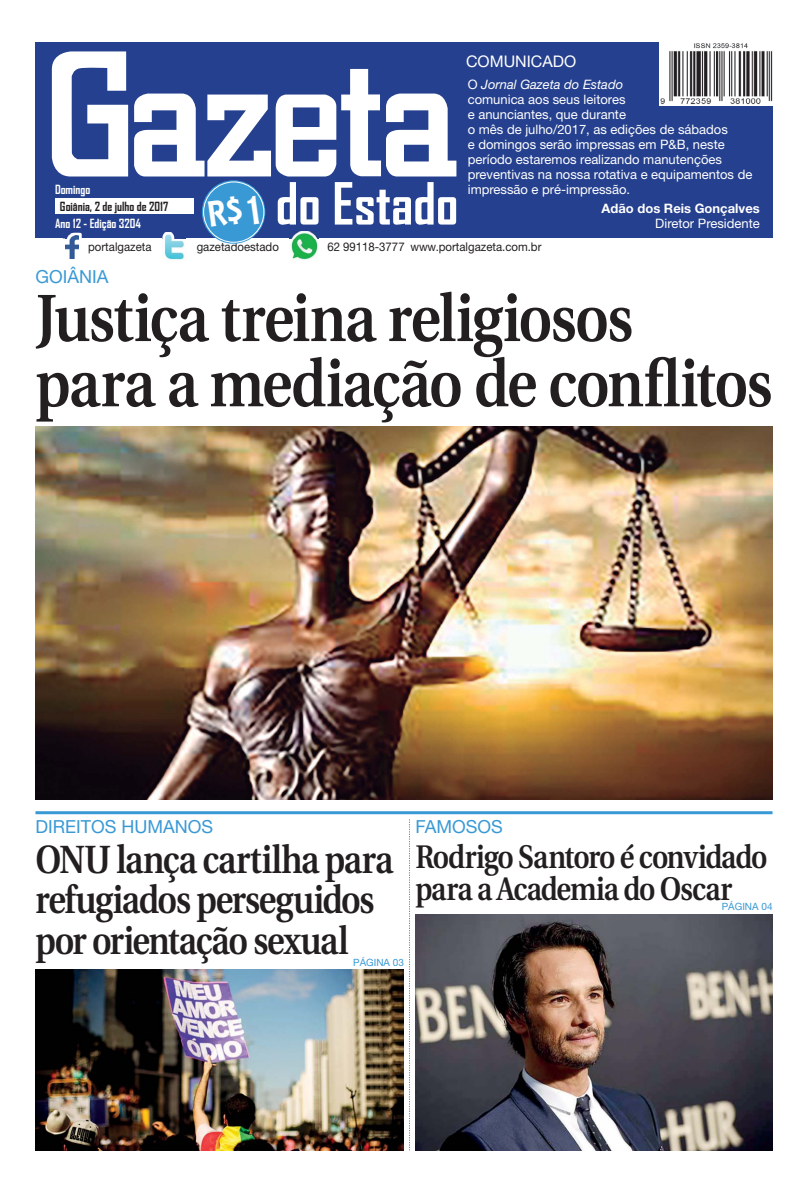
<style>
.page{position:relative;width:808px;height:1191px;background:#fff}
.page>*{position:absolute;margin:0;border:0;box-sizing:border-box;transform-origin:0 0}
.t1{font:600 66.6px/65.2px "Utopia";letter-spacing:-.025em;color:#231f20;scale:.87 1}
.t2{font:700 55.6px "Agency FB";color:#fff}
.t3{font:600 39.2px/40.3px "Utopia";letter-spacing:-.04em;color:#231f20;scale:.86 1}
.t4{font:600 32.6px/31px "Utopia";letter-spacing:-.035em;color:#231f20;scale:.86 1}
.t5{font:18px "Helvetica Neue";color:#3999d5}
.t6{font:16px "Helvetica Neue";color:#fff}
.t7{font:13px/15px "Helvetica Neue";color:#fff}
.t8{font:700 13px "Helvetica Neue";color:#fff}
.t9{font:700 12.1px "Agency FB";color:#fff}
.t10{font:700 12.1px "Agency FB";color:#231f20}
.t11{font:12px "Helvetica Neue";color:#231f20;scale:.95 1}
.t12{font:10px "Helvetica Neue";color:#3999d5}
.s1{font-style:italic}
</style>
<div class="page">
<div style="left:35px;top:43px;width:737px;height:195px;background:#25408e"></div>
<svg style="left:52px;top:51px;width:76px;height:125px"></svg>
<svg style="left:134px;top:69px;width:322px;height:107px"></svg>
<img style="left:63px;top:232px;width:19px;height:18px">
<img style="left:66px;top:238px;width:13px;height:21px">
<svg style="left:66px;top:235px;width:13px;height:3px"></svg>
<img style="left:162px;top:232px;width:24px;height:28px">
<img style="left:289px;top:231px;width:30px;height:29px">
<div style="left:55px;top:198px;width:138px;height:16px;background:#fff"></div>
<img style="left:660px;top:43px;width:112px;height:63px">
<hr style="left:35px;top:811px;width:737px;height:3px;background:#3999d5">
<svg style="left:409px;top:819px;width:1px;height:331px"></svg>
<svg style="left:202px;top:180px;width:63px;height:64px"></svg>
<div style="left:203px;top:182px;width:61px;height:61px;border:1px solid #fff;border-radius:50%"></div>
<img style="left:35px;top:427px;width:737px;height:373px">
<img style="left:35px;top:969px;width:369px;height:181px">
<img style="left:415px;top:914px;width:357px;height:236px">
<div style="left:208px;top:195px;width:51px;height:32px;background:#3999d5"></div>
<p class="t9" style="left:55px;top:182px;width:37px">Domingo</p>
<p class="t10" style="left:60px;top:199px;width:110px">Goiânia, 2 de julho de 2017</p>
<p class="t9" style="left:55px;top:216px;width:88px">Ano 12 - Edição 3204</p>
<h2 class="t2" style="left:276px;top:169px;width:184px">do Estado</h2>
<p class="t6" style="left:466px;top:55px;width:112px">COMUNICADO</p>
<p class="t7" style="left:468px;top:78px;width:286px">O <span class="s1">Jornal Gazeta do Estado<br></span>comunica aos seus leitores<br>e anunciantes, que durante<br>o mês de julho/2017, as edições de sábados<br>e domingos serão impressas em P&amp;B, neste período estaremos realizando manutenções preventivas na nossa rotativa e equipamentos de impressão e pré-impressão.</p>
<p class="t8" style="left:602px;top:203px;width:160px">Adão dos Reis Gonçalves</p>
<p class="t7" style="left:655px;top:217px;width:106px">Diretor Presidente</p>
<p class="t11" style="left:88px;top:242px;width:68px">portalgazeta</p>
<p class="t11" style="left:197px;top:243px;width:88px">gazetadoestado</p>
<p class="t11" style="left:327px;top:242px;width:227px">62 99118-3777 www.portalgazeta.com.br</p>
<h3 class="t5" style="left:35px;top:270px;width:74px">GOIÂNIA</h3>
<h1 class="t1" style="left:35px;top:292px;width:849px">Justiça treina religiosos<br>para a mediação de conflitos</h1>
<h3 class="t5" style="left:35px;top:820px;width:179px">DIREITOS HUMANOS</h3>
<h3 class="t5" style="left:415px;top:820px;width:89px">FAMOSOS</h3>
<h3 class="t3" style="left:35px;top:843px;width:418px">ONU lança cartilha para refugiados perseguidos por orientação sexual</h3>
<p class="t12" style="left:353px;top:959px;width:52px">PÁGINA 03</p>
<h3 class="t4" style="left:415px;top:845px;width:411px">Rodrigo Santoro é convidado para a Academia do Oscar</h3>
<p class="t12" style="left:722px;top:902px;width:52px">PÁGINA 04</p>
</div>
